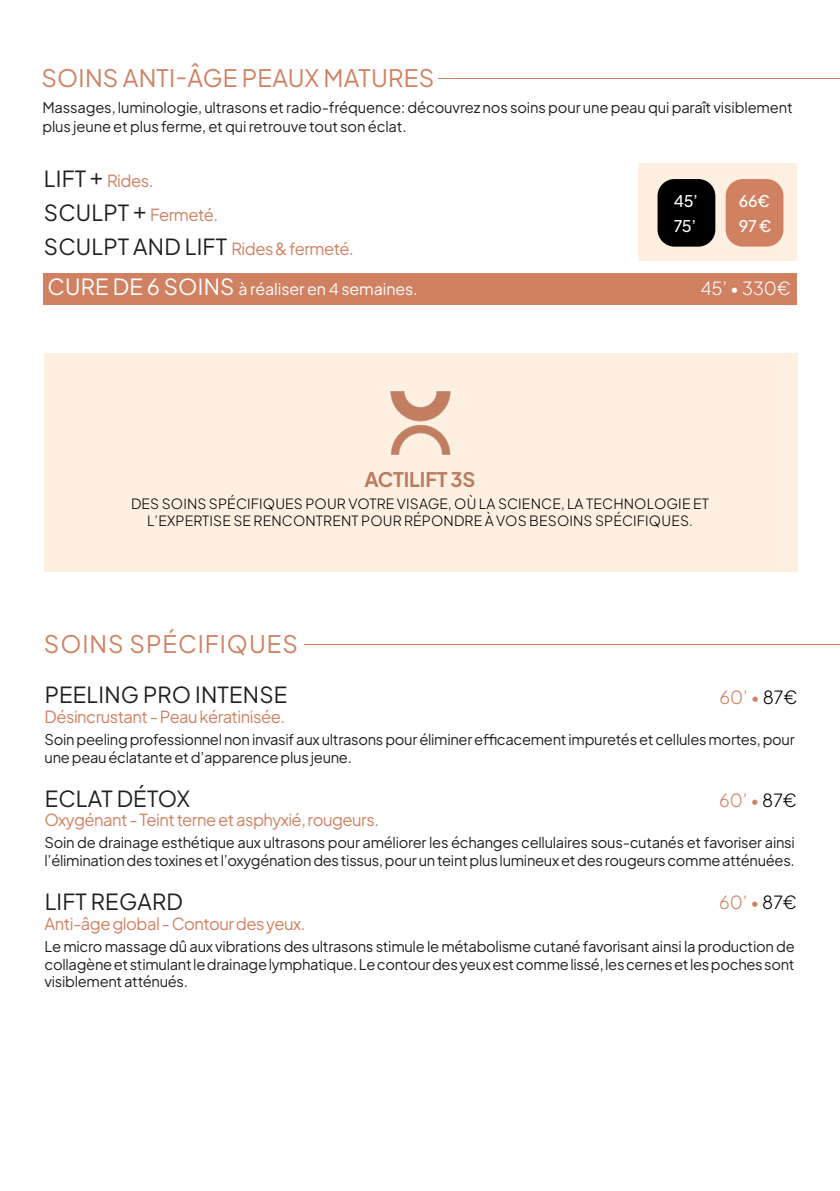
<style>
.page{position:relative;width:840px;height:1191px;background:#fff}
.page>*{position:absolute;margin:0;border:0;box-sizing:border-box;transform-origin:0 0}
.t1{font:24px "Plus Jakarta Sans";letter-spacing:.01em;color:#d08162}
.t2{font:24px "Plus Jakarta Sans";letter-spacing:.04em;color:#d08162}
.t3{font:22px "Plus Jakarta Sans";letter-spacing:.01em;color:#231f20}
.Textes{font:700 20px "Plus Jakarta Sans";letter-spacing:-.01em;color:#b97b61}
.t4{font:18px "Plus Jakarta Sans";color:#d08162}
.t5{font:18px "Plus Jakarta Sans";color:#fff}
.t6{font:16.6px "Plus Jakarta Sans";letter-spacing:-.03em;color:#d08162}
.t7{font:16px "Plus Jakarta Sans";letter-spacing:-.005em;color:#fff}
.Textes-2{font:500 16px "Plus Jakarta Sans";letter-spacing:-.02em;color:#fff}
.t8{font:14.8px/17.6px "Plus Jakarta Sans";letter-spacing:-.02em;color:#231f20}
.Textes-3{font:14px/16.8px "Plus Jakarta Sans";letter-spacing:.01em;color:#000001;text-align:center}
.s1{font-size:22px;color:#231f20}
.s2{font-size:22px}
.s3{color:#000001}
</style>
<div class="page">
<div style="left:44px;top:273px;width:752px;height:31px;background:#d08162"></div>
<div style="left:638px;top:164px;width:158px;height:97px;background:#fef0e0"></div>
<div style="left:657px;top:179px;width:58px;height:68px;background:#000001;border-radius:17px"></div>
<div style="left:725px;top:179px;width:58px;height:68px;background:#d08162;border-radius:17px"></div>
<hr style="left:304px;top:644px;width:535px;height:1px;background:#d08162">
<hr style="left:438px;top:78px;width:401px;height:1px;background:#d08162">
<div style="left:44px;top:353px;width:753px;height:219px;background:#fef0e0"></div>
<img style="left:390px;top:391px;width:61px;height:64px">
<p class="t1" style="left:41px;top:58px;width:394px">SOINS ANTI-ÂGE PEAUX MATURES</p>
<p class="t8" style="left:42px;top:96px;width:751px;line-height:19.2px">Massages, luminologie, ultrasons et radio-fréquence: découvrez nos soins pour une peau qui paraît visiblement plus jeune et plus ferme, et qui retrouve tout son éclat.</p>
<p class="t6" style="left:44px;top:167px;width:111px"><span class="s1">LIFT +</span> Rides.</p>
<p class="t6" style="left:44px;top:201px;width:176px"><span class="s1">SCULPT +</span> Fermeté.</p>
<p class="t6" style="left:44px;top:235px;width:311px"><span class="s1">SCULPT AND LIFT</span> Rides &amp; fermeté.</p>
<p class="t7" style="left:48px;top:276px;width:371px"><span class="s2">CURE DE 6 SOINS</span> à réaliser en 4 semaines.</p>
<p class="t5" style="left:700px;top:273px;width:92px">45’ • 330€</p>
<p class="Textes-2" style="left:673px;top:187px;width:26px">45’</p>
<p class="Textes-2" style="left:673px;top:212px;width:24px">75’</p>
<p class="Textes-2" style="left:738px;top:188px;width:32px">66€</p>
<p class="Textes-2" style="left:738px;top:213px;width:34px">97 €</p>
<p class="Textes" style="left:364px;top:461px;width:112px">ACTILIFT 3S</p>
<p class="Textes-3" style="left:131px;top:494px;width:579px">DES SOINS SPÉCIFIQUES POUR VOTRE VISAGE, OÙ LA SCIENCE, LA TECHNOLOGIE ET<br>L’EXPERTISE SE RENCONTRENT POUR RÉPONDRE À VOS BESOINS SPÉCIFIQUES.</p>
<p class="t2" style="left:44px;top:624px;width:255px">SOINS SPÉCIFIQUES</p>
<p class="t3" style="left:45px;top:677px;width:244px">PEELING PRO INTENSE</p>
<p class="t6" style="left:45px;top:703px;width:242px">Désincrustant - Peau kératinisée.</p>
<p class="t8" style="left:45px;top:729px;width:751px">Soin peeling professionnel non invasif aux ultrasons pour éliminer efficacement impuretés et cellules mortes, pour une peau éclatante et d’apparence plus jeune.</p>
<p class="t3" style="left:45px;top:780px;width:147px">ECLAT DÉTOX</p>
<p class="t6" style="left:45px;top:806px;width:336px">Oxygénant - Teint terne et asphyxié, rougeurs.</p>
<p class="t8" style="left:45px;top:832px;width:751px">Soin de drainage esthétique aux ultrasons pour améliorer les échanges cellulaires sous-cutanés et favoriser ainsi l’élimination des toxines et l’oxygénation des tissus, pour un teint plus lumineux et des rougeurs comme atténuées.</p>
<p class="t3" style="left:45px;top:884px;width:139px">LIFT REGARD</p>
<p class="t6" style="left:45px;top:910px;width:262px">Anti-âge global - Contour des yeux.</p>
<p class="t8" style="left:45px;top:936px;width:751px;text-align:justify">Le micro massage dû aux vibrations des ultrasons stimule le métabolisme cutané favorisant ainsi la production de collagène et stimulant le drainage lymphatique. Le contour des yeux est comme lissé, les cernes et les poches sont visiblement atténués.</p>
<p class="t4" style="left:719px;top:683px;width:79px">60’ • <span class="s3">87€</span></p>
<p class="t4" style="left:718px;top:785px;width:79px">60’ • <span class="s3">87€</span></p>
<p class="t4" style="left:718px;top:888px;width:79px">60’ • <span class="s3">87€</span></p>
</div>
